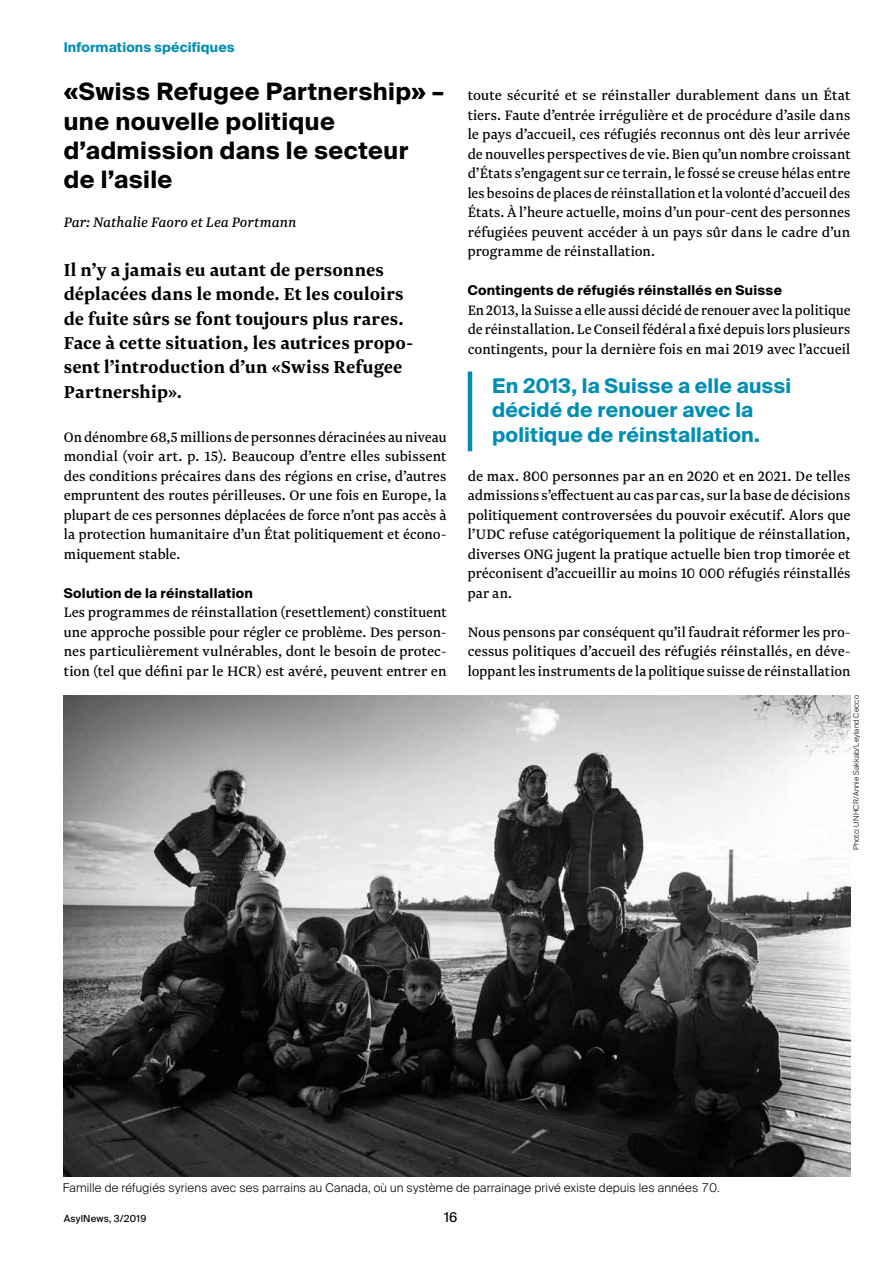
<style>
.page{position:relative;width:893px;height:1263px;background:#fff}
.page>*{position:absolute;margin:0;border:0;box-sizing:border-box;transform-origin:0 0}
.t1{font:700 24px/29.2px "Suisse Intl";letter-spacing:.015em;color:#000}
.t2{font:700 20.25px/24.5px "Newzald";letter-spacing:.01em;color:#000}
.t3{font:700 20.25px/24.5px "Suisse Intl";letter-spacing:.01em;color:#008eb2}
.t4{font:16.05px/19.5px "Newzald";letter-spacing:.005em;color:#000;text-align:justify}
.t5{font:italic 16.05px "Newzald";color:#000}
.t6{font:700 13.5px "Suisse Intl";letter-spacing:.02em;color:#000}
.t7{font:700 13.5px "Suisse Intl";letter-spacing:.01em;color:#008eb2}
.t8{font:13.5px "Suisse Intl";color:#000}
.t9{font:300 12px "Suisse Intl";letter-spacing:.015em;color:#000}
.t10{font:9.75px "Suisse Intl";letter-spacing:.02em;color:#000}
.t11{font:300 7.5px "Suisse Intl";letter-spacing:.03em;color:#000}
</style>
<div class="page">
<img style="left:64px;top:695px;width:786px;height:481px">
<hr style="left:468px;top:371px;width:4px;height:80px;background:#008eb2">
<p class="t7" style="left:64px;top:40px;width:172px">Informations spécifiques</p>
<h1 class="t1" style="left:64px;top:77px;width:381px">«Swiss Refugee Partnership» – une nouvelle politique d’admission dans le secteur de l’asile</h1>
<p class="t5" style="left:64px;top:212px;width:234px">Par: Nathalie Faoro et Lea Portmann</p>
<p class="t2" style="left:64px;top:257px;width:351px">Il n’y a jamais eu autant de personnes déplacées dans le monde. Et les couloirs de fuite sûrs se font toujours plus rares.<br>Face à cette situation, les autrices propo&shy;sent l’introduction d’un «Swiss Refugee Partnership».</p>
<p class="t4" style="left:64px;top:427px;width:384px">On dénombre 68,5 millions de personnes déracinées au niveau mondial (voir art. p. 15). Beaucoup d’entre elles subissent des conditions précaires dans des régions en crise, d’autres empruntent des routes périlleuses. Or une fois en Europe, la plupart de ces personnes déplacées de force n’ont pas accès à la protection humanitaire d’un État politiquement et écono&shy;miquement stable.</p>
<p class="t6" style="left:64px;top:585px;width:191px">Solution de la réinstallation</p>
<p class="t4" style="left:64px;top:602px;width:384px">Les programmes de réinstallation (resettlement) constituent une approche possible pour régler ce problème. Des person&shy;nes particulièrement vulnérables, dont le besoin de protec&shy;tion (tel que défini par le HCR) est avéré, peuvent entrer en</p>
<p class="t4" style="left:468px;top:85px;width:384px">toute sécurité et se réinstaller durablement dans un État tiers. Faute d’entrée irrégulière et de procédure d’asile dans le pays d’accueil, ces réfugiés reconnus ont dès leur arrivée de nouvelles perspectives de vie. Bien qu’un nombre croissant d’États s’engagent sur ce terrain, le fossé se creuse hélas entre les besoins de places de réinstallation et la volonté d’accueil des États. À l’heure actuelle, moins d’un pour-cent des personnes réfugiées peuvent accéder à un pays sûr dans le cadre d’un programme de réinstallation.</p>
<p class="t6" style="left:468px;top:283px;width:316px">Contingents de réfugiés réinstallés en Suisse</p>
<p class="t4" style="left:468px;top:300px;width:384px">En 2013, la Suisse a elle aussi décidé de renouer avec la politique de réinstallation. Le Conseil fédéral a fixé depuis lors plusieurs contingents, pour la dernière fois en mai 2019 avec l’accueil</p>
<p class="t3" style="left:492px;top:374px;width:301px">En 2013, la Suisse a elle aussi décidé de renouer avec la politique de réinstallation.</p>
<p class="t4" style="left:468px;top:466px;width:384px">de max. 800 personnes par an en 2020 et en 2021. De telles admissions s’effectuent au cas par cas, sur la base de décisions politiquement controversées du pouvoir exécutif. Alors que l’UDC refuse catégoriquement la politique de réinstallation, diverses ONG jugent la pratique actuelle bien trop timorée et préconisent d’accueillir au moins 10 000 réfugiés réinstallés par an.</p>
<p class="t4" style="left:468px;top:622px;width:384px">Nous pensons par conséquent qu’il faudrait réformer les pro&shy;cessus politiques d’accueil des réfugiés réinstallés, en déve&shy;loppant les instruments de la politique suisse de réinstallation</p>
<p class="t11" style="left:852px;top:850px;width:157px;rotate:-90deg">Photo: UNHCR/Annie Sakkab/Leyland Cecco</p>
<p class="t9" style="left:63px;top:1180px;width:658px">Famille de réfugiés syriens avec ses parrains au Canada, où un système de parrainage privé existe depuis les années 70.</p>
<p class="t10" style="left:64px;top:1212px;width:84px">AsylNews, 3/2019</p>
<p class="t8" style="left:444px;top:1209px;width:15px">16</p>
</div>
